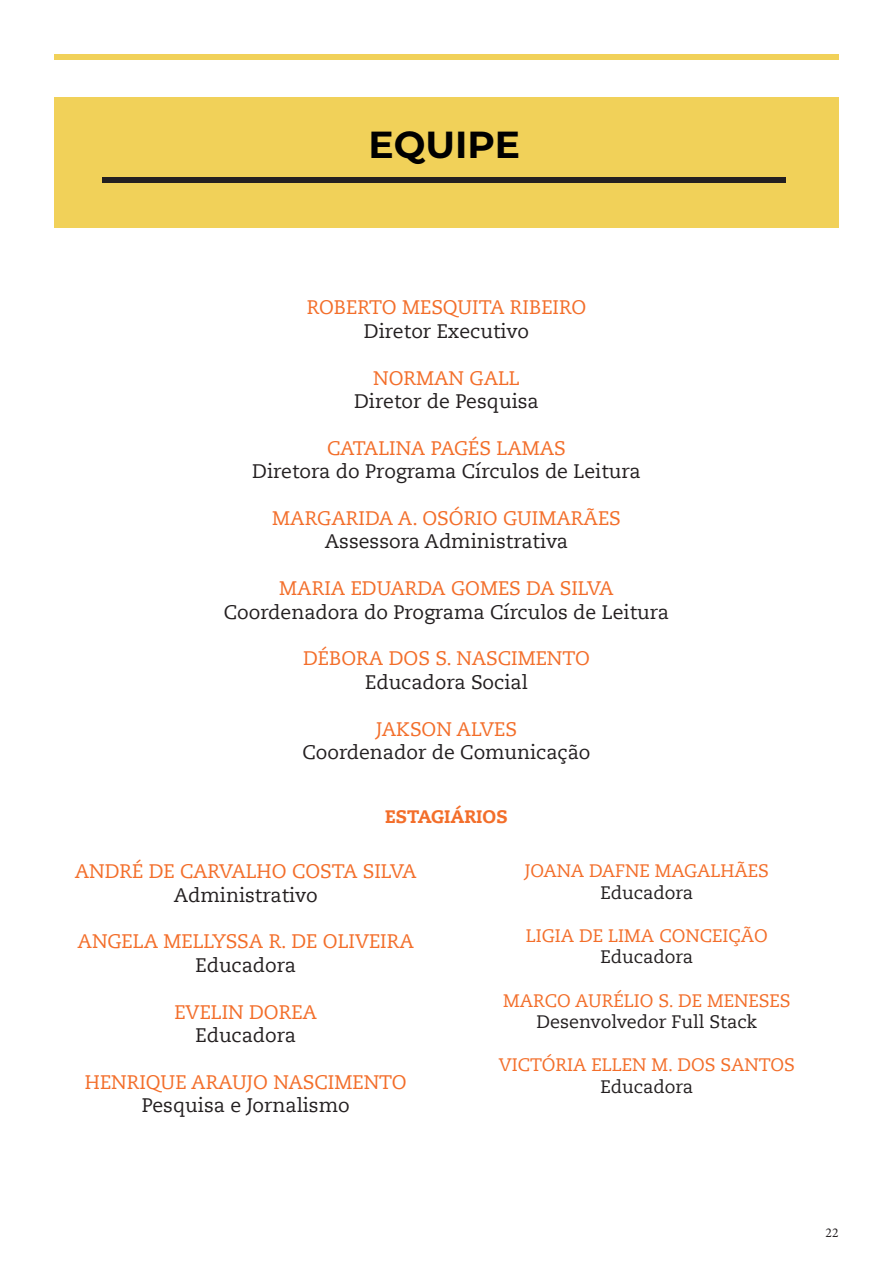
<style>
.page{position:relative;width:893px;height:1263px;background:#fff}
.page>*{position:absolute;margin:0;border:0;box-sizing:border-box;transform-origin:0 0}
.t1{font:700 37.65px "Montserrat";color:#000}
.t2{font:19.5px/23.4px "Caecilia LT Pro 55 Roman";color:#f36e2a;text-align:center}
.t3{font:19.5px/23.4px "Caecilia LT Pro 55 Roman";color:#231f20;text-align:center}
.t4{font:18px/21.6px "Caecilia LT Pro 55 Roman";color:#f36e2a;text-align:center}
.t5{font:800 18px "Caecilia LT Pro 85";color:#f36e2a}
.t6{font:13.5px "Minion Pro";color:#231f20}
.s1{color:#231f20}
.s2{color:#f36e2a}
</style>
<div class="page">
<div style="left:54px;top:54px;width:785px;height:6px;background:#f1d159"></div>
<div style="left:54px;top:97px;width:785px;height:130px;background:#f1d159"></div>
<div style="left:102px;top:177px;width:684px;height:6px;background:#231f20"></div>
<p class="t1" style="left:369px;top:118px;width:153px">EQUIPE</p>
<p class="t2" style="left:307px;top:296px;width:281px">ROBERTO MESQUITA RIBEIRO<br><span class="s1">Diretor Executivo</span></p>
<p class="t3" style="left:354px;top:366px;width:186px"><span class="s2">NORMAN GALL<br></span>Diretor de Pesquisa</p>
<p class="t3" style="left:252px;top:436px;width:390px"><span class="s2">CATALINA PAGÉS LAMAS<br></span>Diretora do Programa Círculos de Leitura</p>
<p class="t2" style="left:272px;top:506px;width:350px">MARGARIDA A. OSÓRIO GUIMARÃES<br><span class="s1">Assessora Administrativa</span></p>
<p class="t3" style="left:224px;top:576px;width:447px"><span class="s2">MARIA EDUARDA GOMES DA SILVA<br></span>Coordenadora do Programa Círculos de Leitura</p>
<p class="t2" style="left:303px;top:647px;width:288px">DÉBORA DOS S. NASCIMENTO<br><span class="s1">Educadora Social</span></p>
<p class="t3" style="left:302px;top:717px;width:290px"><span class="s2">JAKSON ALVES<br></span>Coordenador de Comunicação</p>
<p class="t5" style="left:385px;top:804px;width:124px">ESTAGIÁRIOS</p>
<p class="t2" style="left:75px;top:859px;width:344px">ANDRÉ DE CARVALHO COSTA SILVA<br><span class="s1">Administrativo</span></p>
<p class="t2" style="left:78px;top:929px;width:338px">ANGELA MELLYSSA R. DE OLIVEIRA<br><span class="s1">Educadora</span></p>
<p class="t2" style="left:174px;top:1000px;width:144px">EVELIN DOREA<br><span class="s1">Educadora</span></p>
<p class="t2" style="left:85px;top:1070px;width:323px">HENRIQUE ARAUJO NASCIMENTO<br><span class="s1">Pesquisa e Jornalismo</span></p>
<p class="t4" style="left:525px;top:860px;width:245px">JOANA DAFNE MAGALHÃES<br><span class="s1">Educadora</span></p>
<p class="t4" style="left:526px;top:924px;width:243px">LIGIA DE LIMA CONCEIÇÃO<br><span class="s1">Educadora</span></p>
<p class="t4" style="left:503px;top:989px;width:289px">MARCO AURÉLIO S. DE MENESES<br><span class="s1">Desenvolvedor Full Stack</span></p>
<p class="t4" style="left:499px;top:1054px;width:297px">VICTÓRIA ELLEN M. DOS SANTOS<br><span class="s1">Educadora</span></p>
<p class="t6" style="left:826px;top:1223px;width:14px">22</p>
</div>
